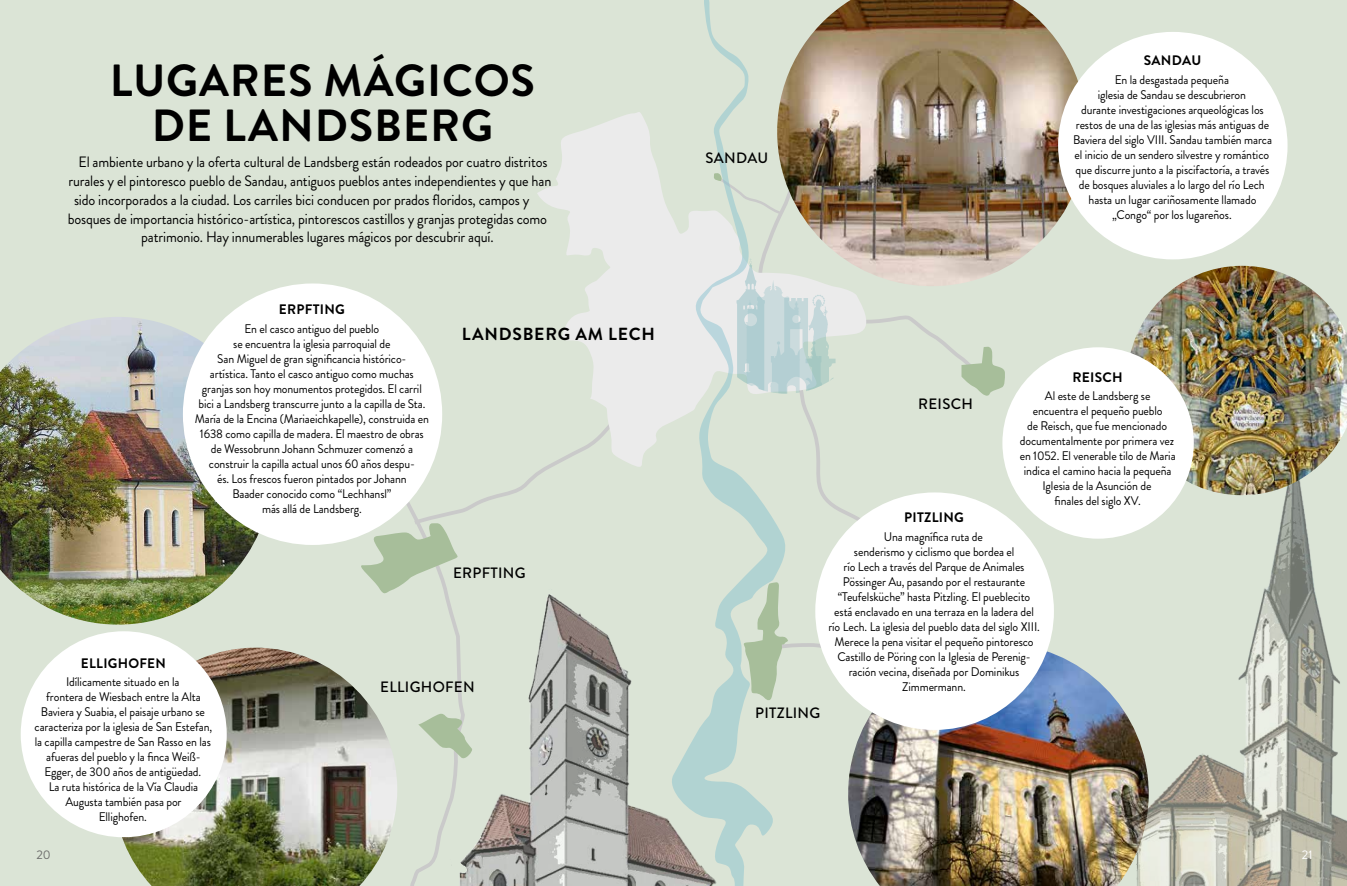
<style>
.page{position:relative;width:1347px;height:886px;background:#fff}
.page>*{position:absolute;margin:0;border:0;box-sizing:border-box;transform-origin:0 0}
.t1{font:700 45px/45px "Brandon Grotesque";letter-spacing:.02em;color:#000;text-align:center}
.t2{font:700 17.5px "Brandon Grotesque";letter-spacing:.045em;color:#000}
.t3{font:15px "Brandon Grotesque";letter-spacing:-.01em;color:#000;scale:.95 1}
.t4{font:500 15px "Brandon Grotesque";letter-spacing:.02em;color:#000}
.t5{font:700 13.75px "Brandon Grotesque";letter-spacing:.02em;color:#000}
.t6{font:12.5px/15px "Brandon Grotesque";letter-spacing:-.01em;color:#000;text-align:center;scale:.95 1}
.t7{font:12.5px "Brandon Grotesque";color:#6d6d6c}
.t8{font:12.5px "Brandon Grotesque";color:#fff}
</style>
<div class="page">
<div style="left:0;top:0;width:1346px;height:886px;background:#dbe4d6"></div>
<svg style="left:356px;top:426px;width:182px;height:156px"></svg>
<svg style="left:537px;top:112px;width:283px;height:363px;fill:#ebebeb"></svg>
<svg style="left:786px;top:638px;width:37px;height:15px"></svg>
<svg style="left:670px;top:0;width:116px;height:886px"></svg>
<svg style="left:736px;top:258px;width:269px;height:139px"></svg>
<img style="left:374px;top:572px;width:347px;height:314px">
<img style="left:122px;top:648px;width:275px;height:238px">
<img style="left:0;top:317px;width:267px;height:307px">
<div style="left:21px;top:631px;width:206px;height:206px;background:#fff;border-radius:50%"></div>
<div style="left:183px;top:283px;width:259px;height:262px;background:#fff;border-radius:50%"></div>
<img style="left:848px;top:643px;width:259px;height:243px">
<img style="left:777px;top:0;width:309px;height:286px">
<img style="left:1107px;top:495px;width:239px;height:391px">
<div style="left:1058px;top:32px;width:229px;height:227px;background:#fff;border-radius:50%"></div>
<div style="left:815px;top:492px;width:239px;height:238px;background:#fff;border-radius:50%"></div>
<img style="left:1129px;top:266px;width:217px;height:229px">
<div style="left:1002px;top:347px;width:191px;height:192px;background:#fff;border-radius:50%"></div>
<h1 class="t1" style="left:110px;top:59px;width:427px">LUGARES MÁGICOS<br>DE LANDSBERG</h1>
<p class="t3" style="left:78px;top:152px;width:495px">El ambiente urbano y la oferta cultural de Landsberg están rodeados por cuatro distritos</p>
<p class="t3" style="left:68px;top:171px;width:510px">rurales y el pintoresco pueblo de Sandau, antiguos pueblos antes independientes y que han</p>
<p class="t3" style="left:74px;top:189px;width:481px">sido incorporados a la ciudad. Los carriles bici conducen por prados floridos, campos y</p>
<p class="t3" style="left:68px;top:208px;width:506px">bosques de importancia histórico-artística, pintorescos castillos y granjas protegidas como</p>
<p class="t3" style="left:141px;top:227px;width:372px">patrimonio. Hay innumerables lugares mágicos por descubrir aquí.</p>
<p class="t5" style="left:279px;top:300px;width:68px">ERPFTING</p>
<p class="t6" style="left:195px;top:321px;width:248px">En el casco antiguo del pueblo<br>se encuentra la iglesia parroquial de<br>San Miguel de gran significancia histórico-<br>artística. Tanto el casco antiguo como muchas granjas son hoy monumentos protegidos. El carril bici a Landsberg transcurre junto a la capilla de Sta.<br>María de la Encina (Mariaeichkapelle), construida en 1638 como capilla de madera. El maestro de obras de Wessobrunn Johann Schmuzer comenzó a construir la capilla actual unos 60 años despu-<br>és. Los frescos fueron pintados por Johann<br>Baader conocido como “Lechhansl”<br>más allá de Landsberg.</p>
<h2 class="t2" style="left:462px;top:322px;width:195px">LANDSBERG AM LECH</h2>
<p class="t4" style="left:453px;top:562px;width:74px">ERPFTING</p>
<p class="t5" style="left:81px;top:653px;width:86px">ELLIGHOFEN</p>
<p class="t6" style="left:35px;top:675px;width:188px">Idílicamente situado en la<br>frontera de Wiesbach entre la Alta<br>Baviera y Suabia, el paisaje urbano se caracteriza por la iglesia de San Estefan, la capilla campestre de San Rasso en las afueras del pueblo y la finca Weiß-<br>Egger, de 300 años de antigüedad.<br>La ruta histórica de la Vía Claudia<br>Augusta también pasa por<br>Ellighofen.</p>
<p class="t7" style="left:36px;top:846px;width:16px">20</p>
<p class="t4" style="left:380px;top:677px;width:96px">ELLIGHOFEN</p>
<p class="t4" style="left:705px;top:147px;width:64px">SANDAU</p>
<p class="t5" style="left:1143px;top:51px;width:59px">SANDAU</p>
<p class="t6" style="left:1073px;top:72px;width:211px">En la desgastada pequeña<br>iglesia de Sandau se descubrieron<br>durante investigaciones arqueológicas los restos de una de las iglesias más antiguas de Baviera del siglo VIII. Sandau también marca el inicio de un sendero silvestre y romántico que discurre junto a la piscifactoría, a través de bosques aluviales a lo largo del río Lech hasta un lugar cariñosamente llamado „Congo“ por los lugareños.</p>
<p class="t4" style="left:755px;top:703px;width:67px">PITZLING</p>
<p class="t4" style="left:918px;top:394px;width:56px">REISCH</p>
<p class="t5" style="left:1072px;top:367px;width:52px">REISCH</p>
<p class="t6" style="left:1019px;top:389px;width:166px">Al este de Landsberg se<br>encuentra el pequeño pueblo<br>de Reisch, que fue mencionado documentalmente por primera vez en 1052. El venerable tilo de Maria indica el camino hacia la pequeña<br>Iglesia de la Asunción de<br>finales del siglo XV.</p>
<p class="t5" style="left:904px;top:508px;width:61px">PITZLING</p>
<p class="t6" style="left:828px;top:529px;width:224px">Una magnífica ruta de<br>senderismo y ciclismo que bordea el<br>río Lech a través del Parque de Animales Pössinger Au, pasando por el restaurante “Teufelsküche” hasta Pitzling. El pueblecito está enclavado en una terraza en la ladera del río Lech. La iglesia del pueblo data del siglo XIII.<br>Merece la pena visitar el pequeño pintoresco Castillo de Pöring con la Iglesia de Perenig&shy;ración vecina, diseñada por Dominikus Zimmermann.</p>
<p class="t8" style="left:1301px;top:846px;width:12px">21</p>
</div>
